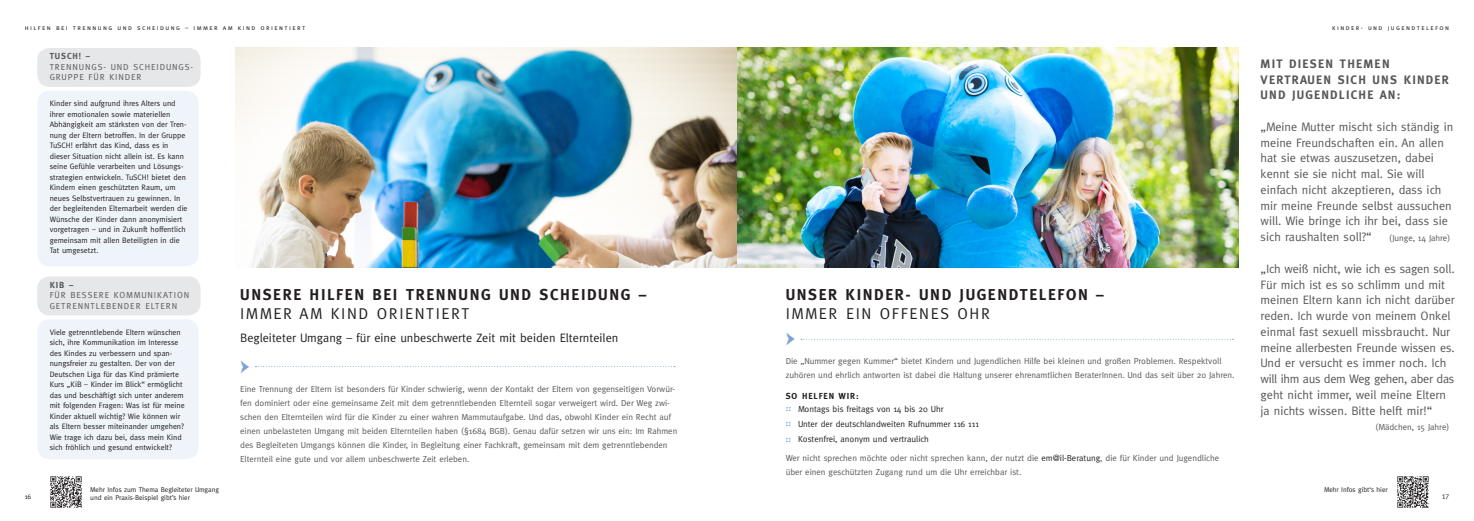
<style>
.page{position:relative;width:1474px;height:521px;background:#fff}
.page>*{position:absolute;margin:0;border:0;box-sizing:border-box;transform-origin:0 0}
.t1{font:700 22.75px "Minion Pro";color:#7da3d5}
.t2{font:700 15.75px/18.9px "Meta";letter-spacing:.1em;color:#231f20}
.t3{font:12.25px/15.8px "Meta";color:#57585a}
.t4{font:12.25px "Meta";color:#231f20}
.t5{font:700 12.25px/15.8px "Meta";letter-spacing:.1em;color:#57585a}
.t6{font:8.75px/14px "Meta";color:#57585a}
.t7{font:8.75px "Meta";color:#231f20}
.t8{font:8.75px/10.5px "Meta";letter-spacing:.1em;color:#57585a}
.t9{font:700 8.75px "Meta";letter-spacing:.1em;color:#231f20}
.t10{font:7.88px/10.5px "Meta";color:#231f20}
.t11{font:7px/8.4px "Meta";color:#231f20}
.t12{font:7px "Meta Caps";letter-spacing:.2em;color:#231f20}
.s1{font-weight:700}
.s2{font-weight:400}
.s3{font-weight:700;color:#7da3d5}
.s4{color:#231f20}
</style>
<div class="page">
<img style="left:50px;top:476px;width:32px;height:32px">
<img style="left:1397px;top:476px;width:32px;height:32px">
<svg style="left:801px;top:339px;width:432px;height:1px"></svg>
<svg style="left:255px;top:366px;width:420px;height:1px"></svg>
<div style="left:37px;top:91px;width:161px;height:175px;background:#eff3fa;border-radius:12px"></div>
<div style="left:37px;top:48px;width:164px;height:39px;background:#e6e7e9;border-radius:12px"></div>
<div style="left:37px;top:319px;width:161px;height:140px;background:#eff3fa;border-radius:12px"></div>
<div style="left:37px;top:276px;width:164px;height:39px;background:#e6e7e9;border-radius:12px"></div>
<img style="left:236px;top:48px;width:1002px;height:219px">
<p class="t12" style="left:25px;top:24px;width:282px">hilfen bei trennung und scheidung – immer am kind orientiert</p>
<p class="t12" style="left:1331px;top:24px;width:119px">kinder- und jugendtelefon</p>
<p class="t8" style="left:50px;top:51px;width:145px"><span class="s1">TUSCH! –<br></span>TRENNUNGS- UND SCHEIDUNGS-<br>GRUPPE FÜR KINDER</p>
<p class="t10" style="left:50px;top:98px;width:139px">Kinder sind aufgrund ihres Alters und ihrer emotionalen sowie materiellen Abhängigkeit am stärksten von der Tren&shy;nung der Eltern betroffen. In der Gruppe TuSCH! erfährt das Kind, dass es in dieser Situation nicht allein ist. Es kann seine Gefühle verarbeiten und Lösungs&shy;strategien entwickeln. TuSCH! bietet den Kindern einen geschützten Raum, um neues Selbstvertrauen zu gewinnen. In der begleitenden Elternarbeit werden die Wünsche der Kinder dann anonymisiert vorgetragen – und in Zukunft hoffentlich gemeinsam mit allen Beteiligten in die Tat umgesetzt.</p>
<p class="t8" style="left:50px;top:279px;width:141px"><span class="s1">KIB –<br></span>FÜR BESSERE KOMMUNIKATION</p>
<p class="t8" style="left:50px;top:300px;width:129px">GETRENNTLEBENDER ELTERN</p>
<p class="t10" style="left:50px;top:326px;width:136px">Viele getrenntlebende Eltern wünschen sich, ihre Kommunikation im Interesse des Kindes zu verbessern und span&shy;nungsfreier zu gestalten. Der von der Deutschen Liga für das Kind prämierte Kurs „KiB – Kinder im Blick“ ermöglicht das und beschäftigt sich unter anderem mit folgenden Fragen: Was ist für meine Kinder aktuell wichtig? Wie können wir als Eltern besser miteinander umgehen?<br>Wie trage ich dazu bei, dass mein Kind sich fröhlich und gesund entwickelt?</p>
<p class="t2" style="left:240px;top:285px;width:407px">UNSERE HILFEN BEI TRENNUNG UND SCHEIDUNG –<br><span class="s2">IMMER AM KIND ORIENTIERT</span></p>
<p class="t4" style="left:240px;top:331px;width:380px">Begleiteter Umgang – für eine unbeschwerte Zeit mit beiden Elternteilen</p>
<p class="t1" style="left:240px;top:349px;width:11px">→</p>
<p class="t6" style="left:240px;top:382px;width:438px">Eine Trennung der Eltern ist besonders für Kinder schwierig, wenn der Kontakt der Eltern von gegenseitigen Vorwür&shy;fen dominiert oder eine gemeinsame Zeit mit dem getrenntlebenden Elternteil sogar verweigert wird. Der Weg zwi&shy;schen den Elternteilen wird für die Kinder zu einer wahren Mammutaufgabe. Und das, obwohl Kinder ein Recht auf einen unbelasteten Umgang mit beiden Elternteilen haben (§1684 BGB). Genau dafür setzen wir uns ein: Im Rahmen des Begleiteten Umgangs können die Kinder, in Begleitung einer Fachkraft, gemeinsam mit dem getrenntlebenden Elternteil eine gute und vor allem unbeschwerte Zeit erleben.</p>
<p class="t2" style="left:785px;top:285px;width:320px">UNSER KINDER- UND JUGENDTELEFON –<br><span class="s2">IMMER EIN OFFENES OHR</span></p>
<p class="t1" style="left:785px;top:322px;width:11px">→</p>
<p class="t6" style="left:785px;top:353px;width:450px">Die „Nummer gegen Kummer“ bietet Kindern und Jugendlichen Hilfe bei kleinen und großen Problemen. Respektvoll zuhören und ehrlich antworten ist dabei die Haltung unserer ehrenamtlichen BeraterInnen. Und das seit über 20 Jahren.</p>
<p class="t9" style="left:785px;top:390px;width:75px">SO HELFEN WIR:</p>
<p class="t7" style="left:785px;top:403px;width:159px"><span class="s3">::</span> Montags bis freitags von 14 bis 20 Uhr</p>
<p class="t7" style="left:785px;top:419px;width:195px"><span class="s3">::</span> Unter der deutschlandweiten Rufnummer 116 111</p>
<p class="t7" style="left:785px;top:434px;width:145px"><span class="s3">::</span> Kostenfrei, anonym und vertraulich</p>
<p class="t6" style="left:785px;top:451px;width:435px">Wer nicht sprechen möchte oder nicht sprechen kann, der nutzt die <span class="s4">em@il-Beratung</span>, die für Kinder und Jugendliche über einen geschützten Zugang rund um die Uhr erreichbar ist.</p>
<p class="t5" style="left:1260px;top:56px;width:190px">MIT DIESEN THEMEN<br>VERTRAUEN SICH UNS KINDER<br>UND JUGENDLICHE AN:</p>
<p class="t3" style="left:1260px;top:119px;width:194px">„Meine Mutter mischt sich ständig in meine Freundschaften ein. An allen hat sie etwas auszusetzen, dabei kennt sie sie nicht mal. Sie will einfach nicht akzeptieren, dass ich mir meine Freunde selbst aussuchen will. Wie bringe ich ihr bei, dass sie sich raushalten soll?“</p>
<p class="t6" style="left:1389px;top:231px;width:62px">(Junge, 14 Jahre)</p>
<p class="t3" style="left:1260px;top:260px;width:196px">„Ich weiß nicht, wie ich es sagen soll.<br>Für mich ist es so schlimm und mit meinen Eltern kann ich nicht darüber reden. Ich wurde von meinem Onkel einmal fast sexuell missbraucht. Nur meine allerbesten Freunde wissen es.<br>Und er versucht es immer noch. Ich will ihm aus dem Weg gehen, aber das geht nicht immer, weil meine Eltern ja nichts wissen. Bitte helft mir!“</p>
<p class="t6" style="left:1375px;top:420px;width:75px">(Mädchen, 15 Jahre)</p>
<p class="t11" style="left:90px;top:485px;width:130px">Mehr Infos zum Thema Begleiteter Umgang und ein Praxis-Beispiel gibt’s hier</p>
<p class="t11" style="left:1324px;top:485px;width:65px">Mehr Infos gibt‘s hier</p>
<p class="t11" style="left:25px;top:492px;width:8px">16</p>
<p class="t12" style="left:1441px;top:493px;width:9px">17</p>
</div>
